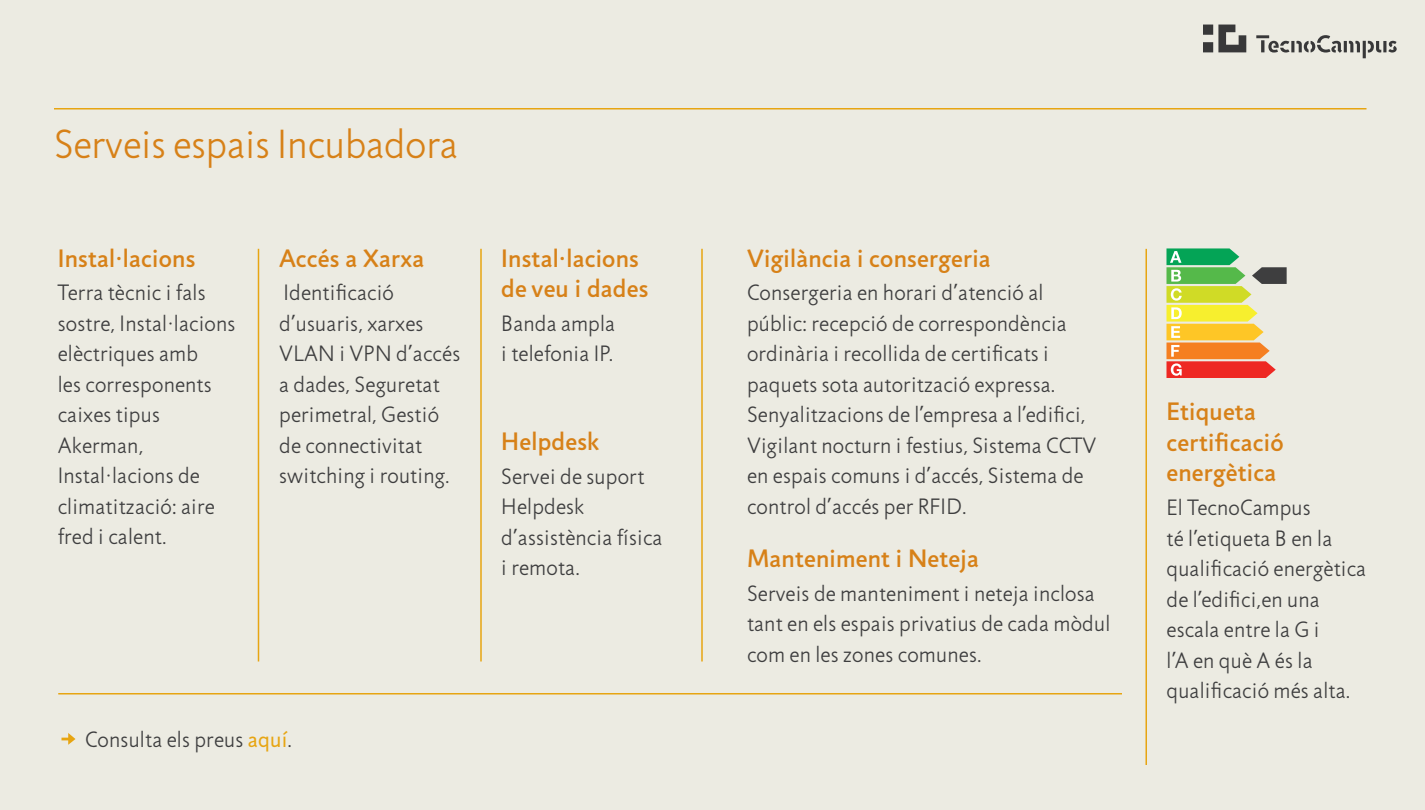
<style>
.page{position:relative;width:1425px;height:810px;background:#ecebe2}
.page>*{position:absolute;margin:0;border:0;box-sizing:border-box;transform-origin:0 0}
.t1{font:300 41.17px "Jigsaw";color:#d78118}
.t2{font:500 25.5px/30.5px "Jigsaw";letter-spacing:.01em;color:#d78118}
.t3{font:300 22.5px/30.5px "Jigsaw";letter-spacing:.01em;color:#3e3e3f}
.s1{font-weight:400;color:#e7a512}
</style>
<div class="page">
<svg style="left:1256px;top:35px;width:141px;height:23px"></svg>
<svg style="left:1203px;top:25px;width:43px;height:27px"></svg>
<hr style="left:258px;top:249px;width:1px;height:413px;background:#e7a512">
<hr style="left:480px;top:249px;width:2px;height:413px;background:#e7a512">
<hr style="left:1146px;top:249px;width:1px;height:516px;background:#e7a512">
<hr style="left:701px;top:249px;width:2px;height:413px;background:#e7a512">
<hr style="left:54px;top:108px;width:1312px;height:2px;background:#e7a512">
<svg style="left:1166px;top:248px;width:121px;height:130px"></svg>
<hr style="left:58px;top:693px;width:1064px;height:1px;background:#e7a512">
<svg style="left:62px;top:733px;width:13px;height:12px"></svg>
<h1 class="t1" style="left:54px;top:122px;width:406px">Serveis espais Incubadora</h1>
<p class="t2" style="left:58px;top:243px;width:139px">Instal·lacions</p>
<p class="t3" style="left:58px;top:278px;width:179px">Terra tècnic i fals sostre, Instal·lacions elèctriques amb<br>les corresponents caixes tipus<br>Akerman,<br>Instal·lacions de climatització: aire fred i calent.</p>
<p class="t2" style="left:279px;top:243px;width:146px">Accés a Xarxa</p>
<p class="t3" style="left:279px;top:278px;width:182px">Identificació d’usuaris, xarxes<br>VLAN i VPN d’accés a dades, Seguretat perimetral, Gestió de connectivitat switching i routing.</p>
<p class="t2" style="left:501px;top:243px;width:149px">Instal·lacions de veu i dades</p>
<p class="t3" style="left:501px;top:309px;width:115px">Banda ampla i telefonia IP.</p>
<p class="t2" style="left:501px;top:427px;width:100px">Helpdesk</p>
<p class="t3" style="left:501px;top:462px;width:163px">Servei de suport<br>Helpdesk d’assistència física i remota.</p>
<p class="t3" style="left:85px;top:725px;width:209px">Consulta els preus <span class="s1">aquí</span>.</p>
<p class="t2" style="left:747px;top:243px;width:245px">Vigilància i consergeria</p>
<p class="t3" style="left:747px;top:278px;width:351px">Consergeria en horari d’atenció al públic: recepció de correspondència ordinària i recollida de certificats i paquets sota autorització expressa.<br>Senyalitzacions de l’empresa a l’edifici, Vigilant nocturn i festius, Sistema CCTV en espais comuns i d’accés, Sistema de control d’accés per RFID.</p>
<p class="t2" style="left:747px;top:544px;width:233px">Manteniment i Neteja</p>
<p class="t3" style="left:747px;top:579px;width:365px">Serveis de manteniment i neteja inclosa tant en els espais privatius de cada mòdul com en les zones comunes.</p>
<p class="t2" style="left:1166px;top:397px;width:119px">Etiqueta certificació energètica</p>
<p class="t3" style="left:1166px;top:493px;width:201px">El TecnoCampus<br>té l’etiqueta B en la qualificació energètica de l’edifici,en una escala entre la G i<br>l’A en què A és la qualificació més alta.</p>
</div>
